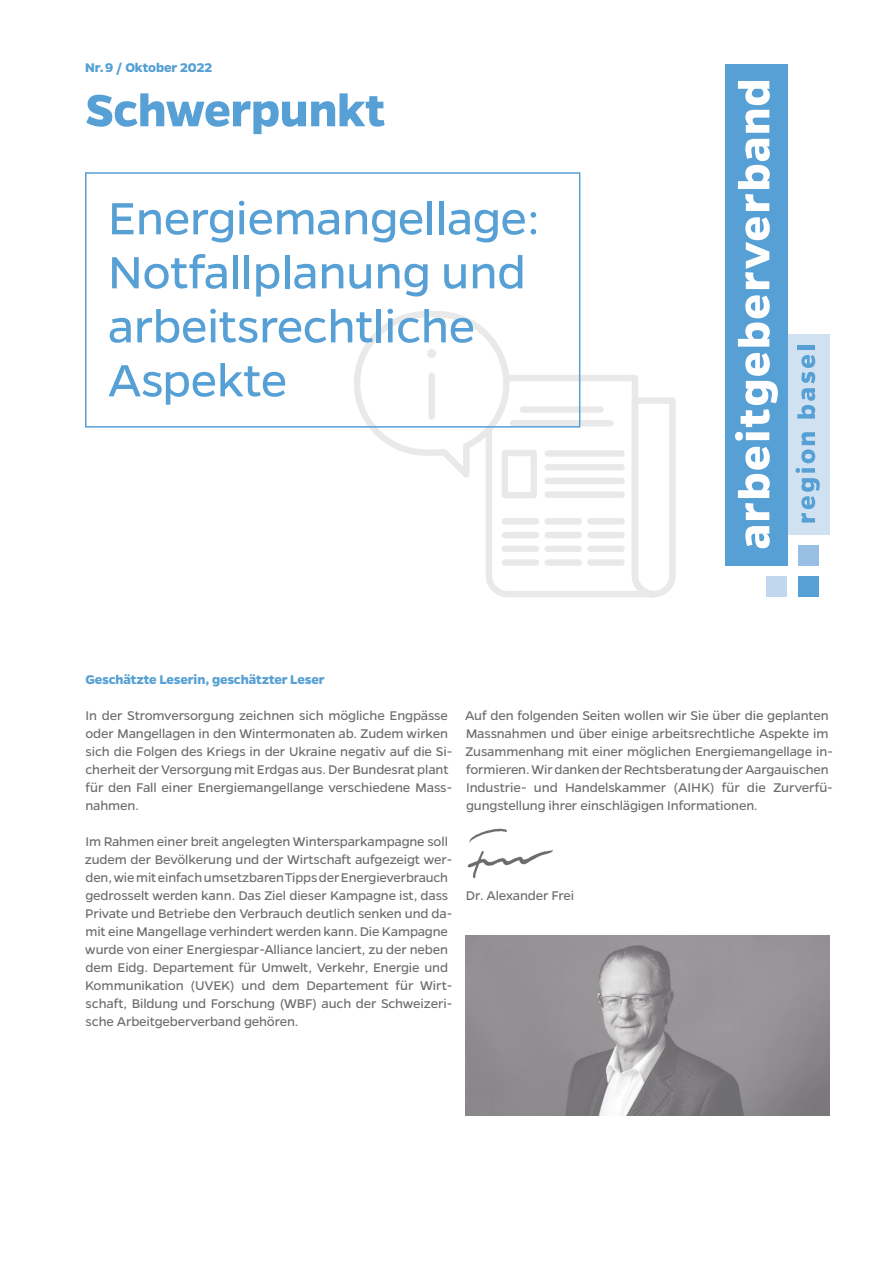
<style>
.page{position:relative;width:893px;height:1263px;background:#fff}
.page>*{position:absolute;margin:0;border:0;box-sizing:border-box;transform-origin:0 0}
.t1{font:51px/54px "Gentona";letter-spacing:-.01em;color:#56a0d5}
.t2{font:700 51px "Gentona";letter-spacing:-.01em;color:#56a0d5}
.t3{font:14.25px/18px "Gentona";letter-spacing:-.01em;color:#6d6b6e}
.t4{font:700 14.25px "Gentona";letter-spacing:-.01em;color:#56a0d5}
</style>
<div class="page">
<svg style="left:354px;top:308px;width:322px;height:290px"></svg>
<div style="left:428px;top:376px;width:7px;height:41px;background:#e9e9ea"></div>
<div style="left:427px;top:349px;width:9px;height:9px;background:#e9e9ea;border-radius:50%"></div>
<div style="left:787px;top:334px;width:42px;height:200px;background:#d0e1f2"></div>
<svg style="left:796px;top:432px;width:24px;height:90px"></svg>
<svg style="left:797px;top:355px;width:18px;height:64px"></svg>
<hr style="left:797px;top:346px;width:18px;height:4px;background:#56a0d5">
<div style="left:725px;top:64px;width:62px;height:502px;background:#56a0d5"></div>
<svg style="left:745px;top:526px;width:25px;height:22px"></svg>
<svg style="left:738px;top:447px;width:32px;height:73px"></svg>
<svg style="left:735px;top:353px;width:43px;height:88px"></svg>
<svg style="left:738px;top:295px;width:32px;height:52px"></svg>
<svg style="left:745px;top:217px;width:25px;height:72px"></svg>
<svg style="left:738px;top:139px;width:32px;height:72px"></svg>
<svg style="left:738px;top:81px;width:32px;height:52px"></svg>
<div style="left:766px;top:576px;width:21px;height:21px;background:#c0d7ed"></div>
<div style="left:798px;top:576px;width:21px;height:21px;background:#56a0d5"></div>
<div style="left:798px;top:545px;width:21px;height:21px;background:#98bee3"></div>
<img style="left:466px;top:935px;width:363px;height:180px">
<div style="left:85px;top:172px;width:495px;height:256px;border:2px solid #56a0d5"></div>
<img style="left:467px;top:828px;width:86px;height:51px">
<p class="t4" style="left:85px;top:60px;width:128px">Nr. 9 / Oktober 2022</p>
<h1 class="t2" style="left:85px;top:81px;width:302px">Schwerpunkt</h1>
<h1 class="t1" style="left:108px;top:191px;width:433px">Energiemangellage:<br>Notfallplanung und arbeitsrechtliche<br>Aspekte</h1>
<p class="t4" style="left:85px;top:672px;width:241px">Geschätzte Leserin, geschätzter Leser</p>
<p class="t3" style="left:85px;top:707px;width:368px">In der Stromversorgung zeichnen sich mögliche Engpässe oder Mangellagen in den Wintermonaten ab. Zudem wirken sich die Folgen des Kriegs in der Ukraine negativ auf die Si&shy;cherheit der Versorgung mit Erdgas aus. Der Bundesrat plant für den Fall einer Energiemangellange verschiedene Mass&shy;nahmen.</p>
<p class="t3" style="left:85px;top:833px;width:369px">Im Rahmen einer breit angelegten Wintersparkampagne soll zudem der Bevölkerung und der Wirtschaft aufgezeigt wer&shy;den, wie mit einfach umsetzbaren Tipps der Energieverbrauch gedrosselt werden kann. Das Ziel dieser Kampagne ist, dass Private und Betriebe den Verbrauch deutlich senken und da&shy;mit eine Mangellage verhindert werden kann. Die Kampagne wurde von einer Energiespar-Alliance lanciert, zu der neben dem Eidg. Departement für Umwelt, Verkehr, Energie und Kommunikation (UVEK) und dem Departement für Wirt&shy;schaft, Bildung und Forschung (WBF) auch der Schweizeri&shy;sche Arbeitgeberverband gehören.</p>
<p class="t3" style="left:465px;top:707px;width:369px">Auf den folgenden Seiten wollen wir Sie über die geplanten Massnahmen und über einige arbeitsrechtliche Aspekte im Zusammenhang mit einer möglichen Energiemangellage in&shy;formieren. Wir danken der Rechtsberatung der Aargauischen Industrie- und Handelskammer (AIHK) für die Zurverfü&shy;gungstellung ihrer einschlägigen Informationen.</p>
<p class="t3" style="left:466px;top:887px;width:110px">Dr. Alexander Frei</p>
</div>
